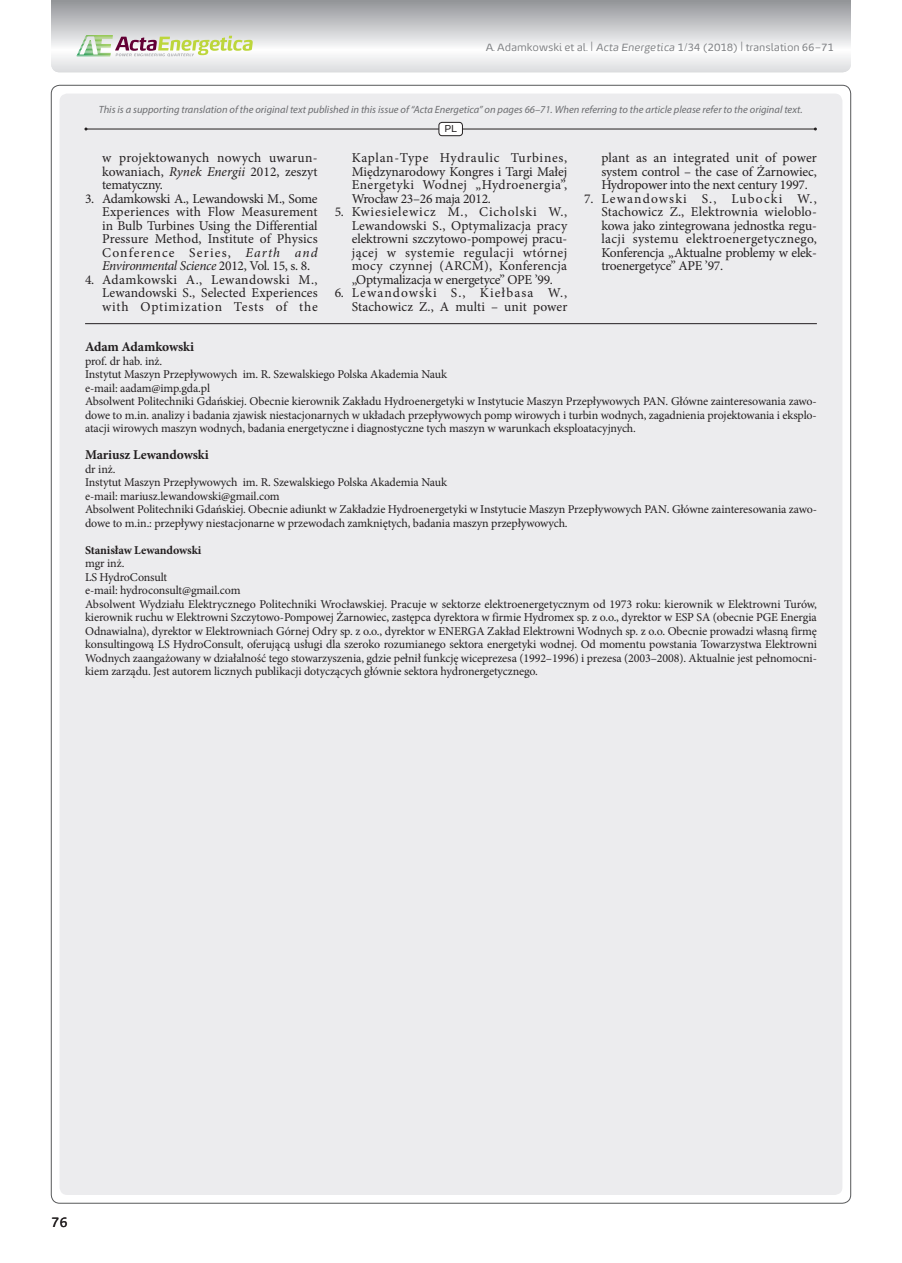
<style>
.page{position:relative;width:902px;height:1263px;background:#fff}
.page>*{position:absolute;margin:0;border:0;box-sizing:border-box;transform-origin:0 0}
.t1{font:13.5px/13.5px "Minion Pro";letter-spacing:.005em;color:#231f20;text-align:justify}
.t2{font:700 13.5px "Minion Pro";letter-spacing:-.01em;color:#231f20}
.t3{font:13.5px "Energa";color:#231f20}
.t4{font:12px/13.5px "Minion Pro";letter-spacing:-.01em;color:#231f20}
.t5{font:700 12px "Minion Pro";letter-spacing:-.01em;color:#231f20}
.t6{font:italic 10.5px "Myriad Pro";color:#6c6d70}
.t7{font:10.5px "Energa";letter-spacing:-.01em;color:#808285}
.t8{font:10.05px "Energa";color:#231f20}
.s1{font-size:13.5px}
.s2{font-style:italic}
</style>
<div class="page">
<svg style="left:51px;top:0;width:799px;height:72px"></svg>
<div style="left:60px;top:94px;width:782px;height:1101px;background:#ececee;border-radius:8px"></div>
<svg style="left:76px;top:35px;width:177px;height:21px"></svg>
<hr style="left:86px;top:129px;width:729px;height:1px;background:#231f20">
<div style="left:439px;top:122px;width:23px;height:14px;background:#fff;border-radius:3px"></div>
<div style="left:438px;top:122px;width:25px;height:14px;border:1px solid #231f20;border-radius:3px"></div>
<hr style="left:85px;top:323px;width:731px;height:1px;background:#231f20">
<p class="t7" style="left:485px;top:41px;width:349px">A. Adamkowski et al. <span class="s1">|</span> <span class="s2">Acta Energetica</span> 1/34 (2018) <span class="s1">|</span> translation 66–71</p>
<p class="t6" style="left:99px;top:103px;width:705px">This is a supporting translation of the original text published in this issue of “Acta Energetica” on pages 66–71. When referring to the article please refer to the original text.</p>
<p class="t1" style="left:102px;top:151px;width:217px">w projektowanych nowych uwarun&shy;kowaniach, <span class="s2">Rynek Energii</span> 2012, zeszyt tematyczny.</p>
<p class="t1" style="left:102px;top:192px;width:217px;text-indent:-17px">3. Adamkowski A., Lewandowski M., Some Experiences with Flow Measurement in Bulb Turbines Using the Differential Pressure Method, Institute of Physics Conference Series, <span class="s2">Earth and Environmental Science</span> 2012, Vol. 15, s. 8.</p>
<p class="t1" style="left:102px;top:273px;width:217px;text-indent:-17px">4. Adamkowski A., Lewandowski M., Lewandowski S., Selected Experiences with Optimization Tests of the</p>
<p class="t8" style="left:444px;top:122px;width:14px">PL</p>
<p class="t1" style="left:352px;top:151px;width:217px">Kaplan-Type Hydraulic Turbines, Międzynarodowy Kongres i Targi Małej Energetyki Wodnej „Hydroenergia”, Wrocław 23–26 maja 2012.</p>
<p class="t1" style="left:352px;top:205px;width:217px;text-indent:-17px">5. Kwiesielewicz M., Cicholski W., Lewandowski S., Optymalizacja pracy elektrowni szczytowo-pompowej pracu&shy;jącej w systemie regulacji wtórnej mocy czynnej (ARCM), Konferencja „Optymalizacja w energetyce” OPE ’99.</p>
<p class="t1" style="left:334px;top:286px;width:234px;text-align:right">6. Lewandowski S., Kiełbasa W.,<br>Stachowicz Z., A multi – unit power</p>
<p class="t1" style="left:601px;top:151px;width:217px">plant as an integrated unit of power system control – the case of Żarnowiec, Hydropower into the next century 1997.</p>
<p class="t1" style="left:601px;top:192px;width:217px;text-indent:-17px">7. Lewandowski S., Lubocki W., Stachowicz Z., Elektrownia wieloblo&shy;kowa jako zintegrowana jednostka regu&shy;lacji systemu elektroenergetycznego, Konferencja „Aktualne problemy w elek&shy;troenergetyce” APE ’97.</p>
<p class="t2" style="left:85px;top:337px;width:110px">Adam Adamkowski</p>
<p class="t4" style="left:85px;top:354px;width:733px">prof. dr hab. inż.<br>Instytut Maszyn Przepływowych im. R. Szewalskiego Polska Akademia Nauk<br>e-mail: aadam@imp.gda.pl<br>Absolwent Politechniki Gdańskiej. Obecnie kierownik Zakładu Hydroenergetyki w Instytucie Maszyn Przepływowych PAN. Główne zainteresowania zawo&shy;dowe to m.in. analizy i badania zjawisk niestacjonarnych w układach przepływowych pomp wirowych i turbin wodnych, zagadnienia projektowania i eksplo&shy;atacji wirowych maszyn wodnych, badania energetyczne i diagnostyczne tych maszyn w warunkach eksploatacyjnych.</p>
<p class="t2" style="left:85px;top:445px;width:125px">Mariusz Lewandowski</p>
<p class="t4" style="left:85px;top:462px;width:733px">dr inż.<br>Instytut Maszyn Przepływowych im. R. Szewalskiego Polska Akademia Nauk<br>e-mail: mariusz.lewandowski@gmail.com<br>Absolwent Politechniki Gdańskiej. Obecnie adiunkt w Zakładzie Hydroenergetyki w Instytucie Maszyn Przepływowych PAN. Główne zainteresowania zawo&shy;dowe to m.in.: przepływy niestacjonarne w przewodach zamkniętych, badania maszyn przepływowych.</p>
<p class="t5" style="left:85px;top:541px;width:118px">Stanisław Lewandowski</p>
<p class="t4" style="left:85px;top:556px;width:733px">mgr inż.<br>LS HydroConsult<br>e-mail: hydroconsult@gmail.com<br>Absolwent Wydziału Elektrycznego Politechniki Wrocławskiej. Pracuje w sektorze elektroenergetycznym od 1973 roku: kierownik w Elektrowni Turów, kierownik ruchu w Elektrowni Szczytowo-Pompowej Żarnowiec, zastępca dyrektora w firmie Hydromex sp. z o.o., dyrektor w ESP SA (obecnie PGE Energia Odnawialna), dyrektor w Elektrowniach Górnej Odry sp. z o.o., dyrektor w ENERGA Zakład Elektrowni Wodnych sp. z o.o. Obecnie prowadzi własną firmę konsultingową LS HydroConsult, oferującą usługi dla szeroko rozumianego sektora energetyki wodnej. Od momentu powstania Towarzystwa Elektrowni Wodnych zaangażowany w działalność tego stowarzyszenia, gdzie pełnił funkcję wiceprezesa (1992–1996) i prezesa (2003–2008). Aktualnie jest pełnomocni&shy;kiem zarządu. Jest autorem licznych publikacji dotyczących głównie sektora hydronergetycznego.</p>
<p class="t3" style="left:51px;top:1213px;width:18px">76</p>
</div>
